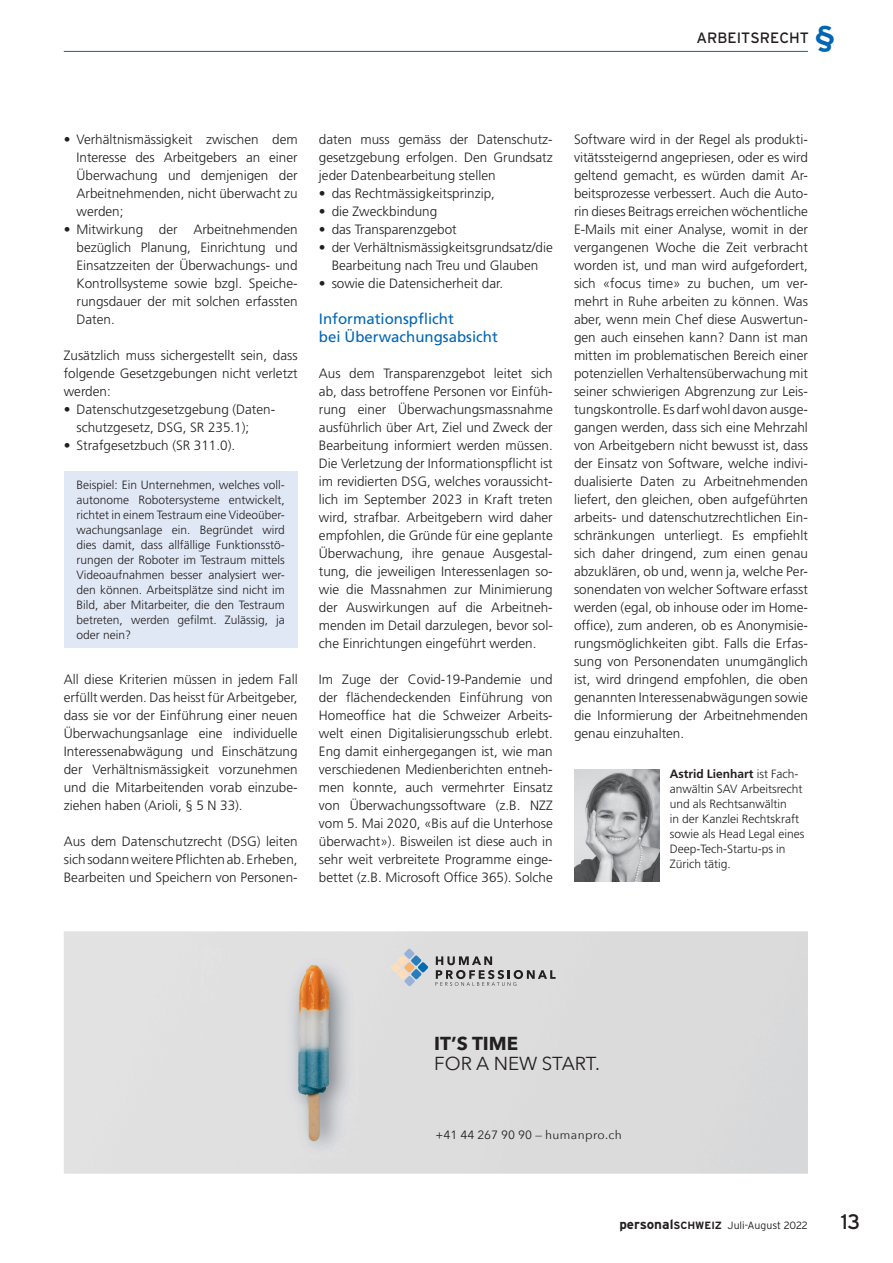
<style>
.page{position:relative;width:893px;height:1263px;background:#fff}
.page>*{position:absolute;margin:0;border:0;box-sizing:border-box;transform-origin:0 0}
.t1{font:21px "Interstate";color:#231f20}
.t2{font:18.75px "Avenir Next";color:#231f20}
.t3{font:700 18.75px "Avenir Next";color:#231f20}
.t4{font:15px/18px "Frutiger LT Pro";color:#0166b3}
.t5{font:15px "Interstate";color:#231f20}
.t6{font:300 13.5px/18px "Frutiger LT Pro";color:#231f20;text-align:justify}
.t7{font:300 12px/15px "Frutiger LT Pro";color:#231f20;text-align:justify}
.t8{font:12px "Avenir Next";letter-spacing:.02em;color:#231f20}
.t9{font:300 10.5px "Interstate";color:#231f20}
.s1{font-weight:700;font-size:30px;color:#0166b3}
.s2{font-weight:700}
.s3{font-weight:700;font-size:13.5px}
</style>
<div class="page">
<hr style="left:64px;top:51px;width:744px;height:1px;background:#0166b3">
<div style="left:64px;top:472px;width:234px;height:176px;background:#e1e8f5"></div>
<img style="left:574px;top:769px;width:85px;height:113px">
<svg style="left:391px;top:949px;width:37px;height:37px"></svg>
<svg style="left:435px;top:956px;width:121px;height:30px;background:#b8b7b8"></svg>
<img style="left:202px;top:949px;width:156px;height:208px">
<p class="t5" style="left:696px;top:28px;width:141px">ARBEITSRECHT <span class="s1">§</span></p>
<p class="t6" style="left:77px;top:130px;width:223px;text-indent:-13px">• Verhältnismässigkeit zwischen dem Interesse des Arbeitgebers an einer Überwachung und demjenigen der Arbeitnehmenden, nicht überwacht zu werden;</p>
<p class="t6" style="left:77px;top:220px;width:223px;text-indent:-13px">• Mitwirkung der Arbeitnehmenden bezüglich Planung, Einrichtung und Einsatzzeiten der Überwachungs- und Kontrollsysteme sowie bzgl. Speiche&shy;rungsdauer der mit solchen erfassten Daten.</p>
<p class="t6" style="left:64px;top:346px;width:235px">Zusätzlich muss sichergestellt sein, dass folgende Gesetzgebungen nicht verletzt werden:</p>
<p class="t6" style="left:77px;top:400px;width:200px;text-indent:-13px">• Datenschutzgesetzgebung (Daten&shy;schutzgesetz, DSG, SR 235.1);</p>
<p class="t6" style="left:64px;top:436px;width:173px">• Strafgesetzbuch (SR 311.0).</p>
<p class="t7" style="left:77px;top:477px;width:210px">Beispiel: Ein Unternehmen, welches voll&shy;autonome Robotersysteme entwickelt, richtet in einem Testraum eine Videoüber&shy;wachungsanlage ein. Begründet wird dies damit, dass allfällige Funktionsstö&shy;rungen der Roboter im Testraum mittels Videoaufnahmen besser analysiert wer&shy;den können. Arbeitsplätze sind nicht im Bild, aber Mitarbeiter, die den Testraum betreten, werden gefilmt. Zulässig, ja oder nein?</p>
<p class="t6" style="left:64px;top:670px;width:235px">All diese Kriterien müssen in jedem Fall erfüllt werden. Das heisst für Arbeitgeber, dass sie vor der Einführung einer neuen Überwachungsanlage eine individuelle Interessenabwägung und Einschätzung der Verhältnismässigkeit vorzunehmen und die Mitarbeitenden vorab einzube&shy;ziehen haben (Arioli, § 5 N 33).</p>
<p class="t6" style="left:64px;top:832px;width:235px">Aus dem Datenschutzrecht (DSG) leiten sich sodann weitere Pflichten ab. Erheben, Bearbeiten und Speichern von Personen-</p>
<p class="t6" style="left:319px;top:130px;width:235px">daten muss gemäss der Datenschutz&shy;gesetzgebung erfolgen. Den Grundsatz jeder Datenbearbeitung stellen</p>
<p class="t6" style="left:319px;top:184px;width:178px">• das Rechtmässigkeitsprinzip,</p>
<p class="t6" style="left:319px;top:202px;width:120px">• die Zweckbindung</p>
<p class="t6" style="left:319px;top:220px;width:139px">• das Transparenzgebot</p>
<p class="t6" style="left:319px;top:238px;width:235px;text-align:center">• der Verhältnismässigkeitsgrundsatz/die<br>Bearbeitung nach Treu und Glauben</p>
<p class="t6" style="left:319px;top:274px;width:186px">• sowie die Datensicherheit dar.</p>
<p class="t4" style="left:319px;top:310px;width:180px">Informationspflicht<br>bei Überwachungsabsicht</p>
<p class="t6" style="left:319px;top:364px;width:235px">Aus dem Transparenzgebot leitet sich ab, dass betroffene Personen vor Einfüh&shy;rung einer Überwachungsmassnahme ausführlich über Art, Ziel und Zweck der Bearbeitung informiert werden müssen.<br>Die Verletzung der Informationspflicht ist im revidierten DSG, welches voraussicht&shy;lich im September 2023 in Kraft treten wird, strafbar. Arbeitgebern wird daher empfohlen, die Gründe für eine geplante Überwachung, ihre genaue Ausgestal&shy;tung, die jeweiligen Interessenlagen so&shy;wie die Massnahmen zur Minimierung der Auswirkungen auf die Arbeitneh&shy;menden im Detail darzulegen, bevor sol&shy;che Einrichtungen eingeführt werden.</p>
<p class="t6" style="left:319px;top:670px;width:235px">Im Zuge der Covid-19-Pandemie und der flächendeckenden Einführung von Homeoffice hat die Schweizer Arbeits&shy;welt einen Digitalisierungsschub erlebt.<br>Eng damit einhergegangen ist, wie man verschiedenen Medienberichten entneh&shy;men konnte, auch vermehrter Einsatz von Überwachungssoftware (z.B. NZZ vom 5. Mai 2020, «Bis auf die Unterhose überwacht»). Bisweilen ist diese auch in sehr weit verbreitete Programme einge&shy;bettet (z.B. Microsoft Office 365). Solche</p>
<p class="t6" style="left:574px;top:130px;width:235px">Software wird in der Regel als produkti&shy;vitätssteigernd angepriesen, oder es wird geltend gemacht, es würden damit Ar&shy;beitsprozesse verbessert. Auch die Auto&shy;rin dieses Beitrags erreichen wöchentliche E-Mails mit einer Analyse, womit in der vergangenen Woche die Zeit verbracht worden ist, und man wird aufgefordert, sich «focus time» zu buchen, um ver&shy;mehrt in Ruhe arbeiten zu können. Was aber, wenn mein Chef diese Auswertun&shy;gen auch einsehen kann? Dann ist man mitten im problematischen Bereich einer potenziellen Verhaltensüberwachung mit seiner schwierigen Abgrenzung zur Leis&shy;tungskontrolle. Es darf wohl davon ausge&shy;gangen werden, dass sich eine Mehrzahl von Arbeitgebern nicht bewusst ist, dass der Einsatz von Software, welche indivi&shy;dualisierte Daten zu Arbeitnehmenden liefert, den gleichen, oben aufgeführten arbeits- und datenschutzrechtlichen Ein&shy;schränkungen unterliegt. Es empfiehlt sich daher dringend, zum einen genau abzuklären, ob und, wenn ja, welche Per&shy;sonendaten von welcher Software erfasst werden (egal, ob inhouse oder im Home&shy;office), zum anderen, ob es Anonymisie&shy;rungsmöglichkeiten gibt. Falls die Erfas&shy;sung von Personendaten unumgänglich ist, wird dringend empfohlen, die oben genannten Interessenabwägungen sowie die Informierung der Arbeitnehmenden genau einzuhalten.</p>
<p class="t7" style="left:670px;top:766px;width:136px;text-align:left"><span class="s2">Astrid Lienhart</span> ist Fach&shy;anwältin SAV Arbeitsrecht und als Rechtsanwältin<br>in der Kanzlei Rechtskraft sowie als Head Legal eines<br>Deep-Tech-Startu-ps in<br>Zürich tätig.</p>
<h2 class="t3" style="left:434px;top:1027px;width:85px">IT’S TIME</h2>
<h2 class="t2" style="left:434px;top:1048px;width:167px">FOR A NEW START.</h2>
<p class="t8" style="left:435px;top:1125px;width:188px">+41 44 267 90 90 — humanpro.ch</p>
<p class="t9" style="left:619px;top:1218px;width:190px"><span class="s3">personal</span><span class="s2">SCHWEIZ</span> Juli-August 2022</p>
<h1 class="t1" style="left:841px;top:1209px;width:21px">13</h1>
</div>
